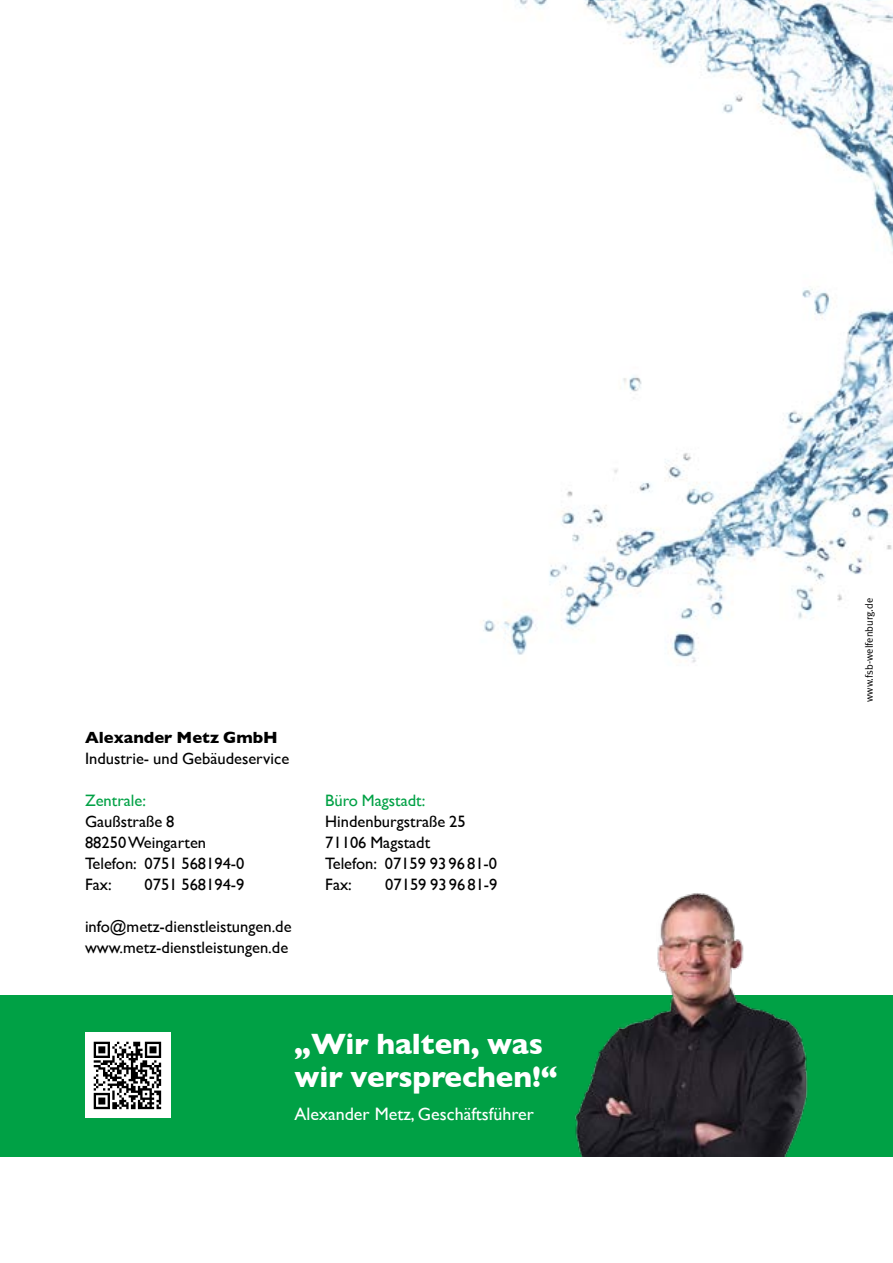
<style>
.page{position:relative;width:893px;height:1263px;background:#fff}
.page>*{position:absolute;margin:0;border:0;box-sizing:border-box;transform-origin:0 0}
.t1{font:700 30px/33px "Gill Sans";color:#fff}
.t2{font:18px "Gill Sans";color:#fff}
.t3{font:16.5px/21px "Gill Sans";color:#000}
.t4{font:16.5px "Gill Sans";color:#00a145}
.t5{font:700 16.5px "Gill Sans";color:#000}
.t6{font:10.5px "Meta Plus Normal";color:#000}
</style>
<div class="page">
<div style="left:0;top:995px;width:893px;height:162px;background:#00a145"></div>
<img style="left:483px;top:0;width:410px;height:663px">
<div style="left:85px;top:1033px;width:85px;height:85px;background:#fff"></div>
<svg style="left:94px;top:1042px;width:67px;height:67px"></svg>
<img style="left:575px;top:893px;width:233px;height:264px">
<p class="t5" style="left:85px;top:724px;width:194px">Alexander Metz GmbH</p>
<p class="t3" style="left:85px;top:747px;width:206px">Industrie- und Gebäudeservice</p>
<p class="t4" style="left:85px;top:790px;width:63px">Zentrale:</p>
<p class="t3" style="left:85px;top:810px;width:161px">Gaußstraße 8<br>88250 Weingarten<br>Telefon: 0751 568194-0<br>Fax:</p>
<p class="t3" style="left:145px;top:873px;width:101px">0751 568194-9</p>
<p class="t3" style="left:85px;top:915px;width:208px">info@metz-dienstleistungen.de www.metz-dienstleistungen.de</p>
<p class="t4" style="left:325px;top:790px;width:102px">Büro Magstadt:</p>
<p class="t3" style="left:325px;top:810px;width:173px">Hindenburgstraße 25<br>71106 Magstadt<br>Telefon: 07159 939681-0<br>Fax:</p>
<p class="t3" style="left:385px;top:873px;width:114px">07159 9396 81-9</p>
<h1 class="t1" style="left:294px;top:1026px;width:264px">„Wir halten, was wir versprechen!“</h1>
<p class="t2" style="left:294px;top:1104px;width:241px">Alexander Metz, Geschäftsführer</p>
<p class="t6" style="left:863px;top:702px;width:106px;rotate:-90deg">www.fsb-welfenburg.de</p>
</div>
